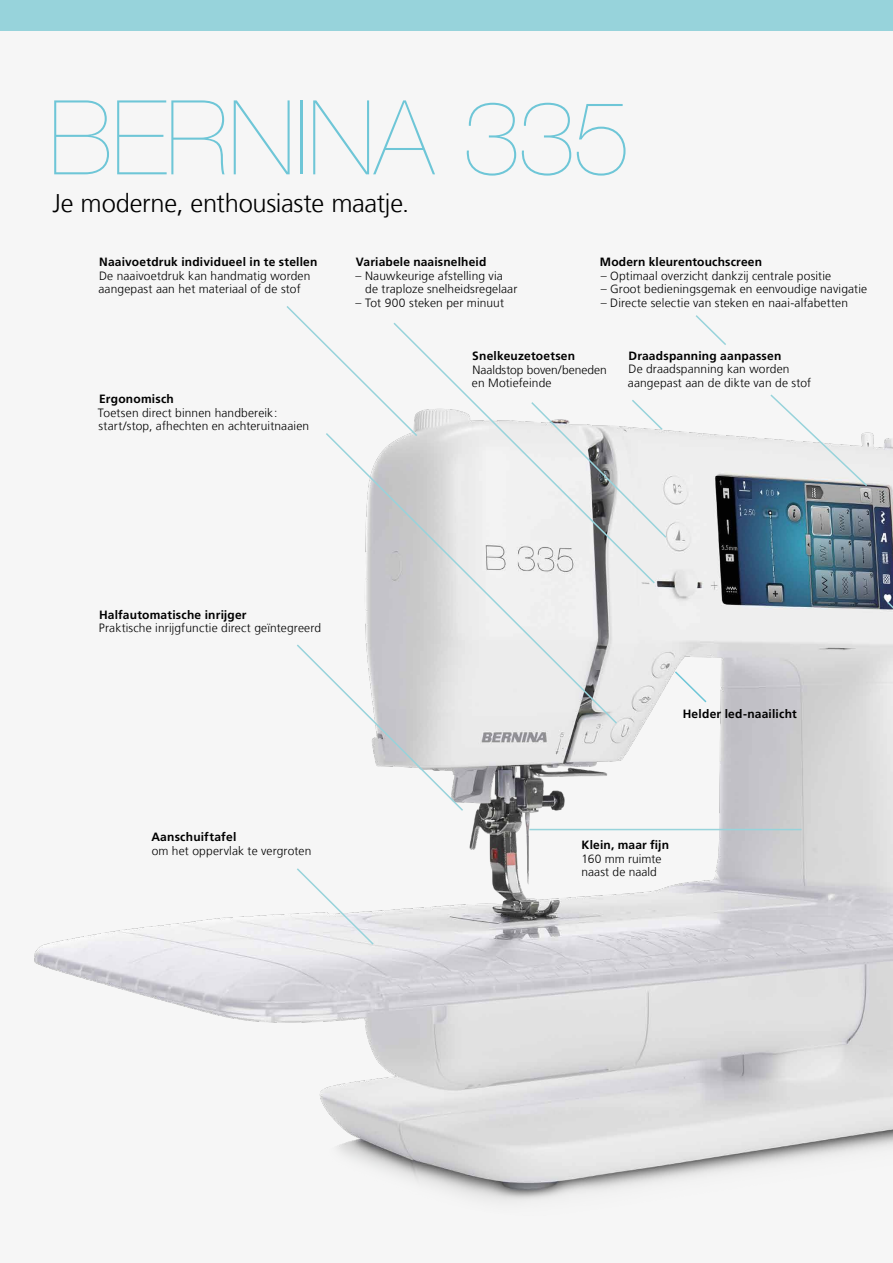
<style>
.page{position:relative;width:893px;height:1263px;background:#f6f6f6}
.page>*{position:absolute;margin:0;border:0;box-sizing:border-box;transform-origin:0 0}
.t1{font:200 103.5px "Helvetica Neue LT Std";letter-spacing:-.01em;color:#6ec6d7}
.t2{font:300 25.5px "Frutiger LT Com";letter-spacing:-.01em;color:#000}
.t3{font:300 12px/13.5px "Frutiger LT Com";letter-spacing:.01em;color:#000}
.t4{font:700 12px "Frutiger LT Com";letter-spacing:.015em;color:#000}
</style>
<div class="page">
<img style="left:34px;top:430px;width:859px;height:771px">
<svg style="left:295px;top:643px;width:170px;height:169px"></svg>
<svg style="left:324px;top:438px;width:295px;height:287px"></svg>
<svg style="left:392px;top:347px;width:264px;height:238px"></svg>
<svg style="left:769px;top:394px;width:100px;height:94px"></svg>
<hr style="left:529px;top:829px;width:272px;height:1px;background:#97d3db">
<svg style="left:673px;top:670px;width:35px;height:34px"></svg>
<svg style="left:285px;top:306px;width:134px;height:132px"></svg>
<svg style="left:295px;top:867px;width:80px;height:79px"></svg>
<svg style="left:886px;top:600px;width:7px;height:115px"></svg>
<svg style="left:530px;top:398px;width:138px;height:141px"></svg>
<svg style="left:695px;top:315px;width:31px;height:30px"></svg>
<div style="left:0;top:0;width:893px;height:31px;background:#97d3db"></div>
<h1 class="t1" style="left:49px;top:78px;width:583px">BERNINA 335</h1>
<h2 class="t2" style="left:52px;top:188px;width:359px">Je moderne, enthousiaste maatje.</h2>
<p class="t4" style="left:99px;top:255px;width:220px">Naaivoetdruk individueel in te stellen</p>
<p class="t3" style="left:99px;top:269px;width:213px">De naaivoetdruk kan handmatig worden aangepast aan het materiaal of de stof</p>
<p class="t4" style="left:99px;top:392px;width:76px">Ergonomisch</p>
<p class="t3" style="left:98px;top:406px;width:213px">Toetsen direct binnen handbereik: start/stop, afhechten en achteruitnaaien</p>
<p class="t4" style="left:356px;top:255px;width:132px">Variabele naaisnelheid</p>
<p class="t3" style="left:365px;top:269px;width:154px;text-indent:-10px">– Nauwkeurige afstelling via de traploze snelheidsregelaar</p>
<p class="t3" style="left:356px;top:296px;width:150px">– Tot 900 steken per minuut</p>
<p class="t4" style="left:600px;top:255px;width:164px">Modern kleurentouchscreen</p>
<p class="t3" style="left:601px;top:269px;width:232px">– Optimaal overzicht dankzij centrale positie</p>
<p class="t3" style="left:601px;top:282px;width:268px">– Groot bedieningsgemak en eenvoudige navigatie</p>
<p class="t3" style="left:601px;top:296px;width:249px">– Directe selectie van steken en naai-alfabetten</p>
<p class="t4" style="left:472px;top:349px;width:104px">Snelkeuzetoetsen</p>
<p class="t3" style="left:472px;top:363px;width:136px">Naaldstop boven/beneden en Motiefeinde</p>
<p class="t4" style="left:628px;top:348px;width:154px">Draadspanning aanpassen</p>
<p class="t3" style="left:628px;top:362px;width:185px">De draadspanning kan worden aangepast aan de dikte van de stof</p>
<p class="t4" style="left:99px;top:608px;width:149px">Halfautomatische inrijger</p>
<p class="t3" style="left:99px;top:621px;width:224px">Praktische inrijgfunctie direct geïntegreerd</p>
<p class="t4" style="left:151px;top:830px;width:86px">Aanschuiftafel</p>
<p class="t3" style="left:152px;top:844px;width:161px">om het oppervlak te vergroten</p>
<p class="t4" style="left:683px;top:707px;width:116px">Helder led-naailicht</p>
<p class="t4" style="left:581px;top:838px;width:89px">Klein, maar fijn</p>
<p class="t3" style="left:581px;top:852px;width:82px">160 mm ruimte naast de naald</p>
</div>
